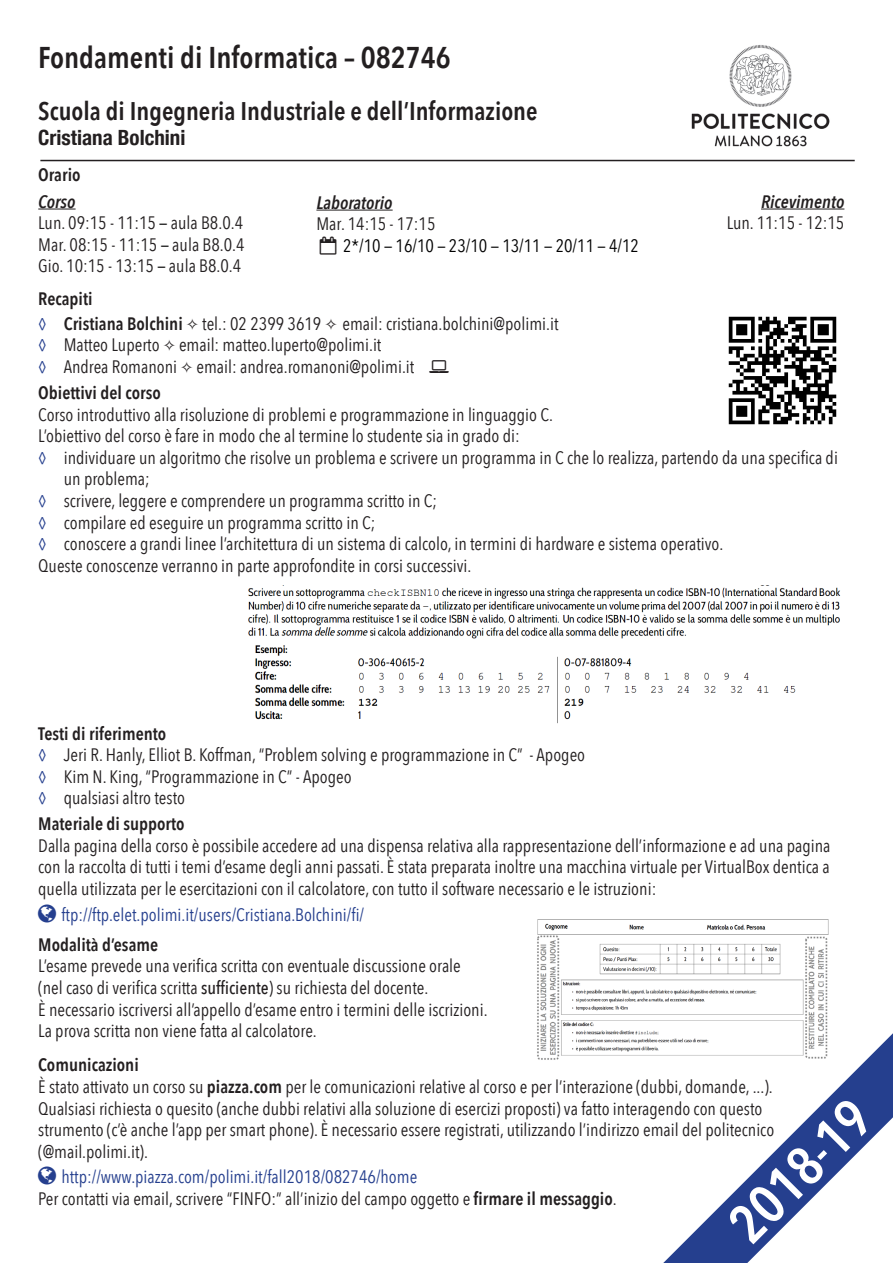
<style>
.page{position:relative;width:893px;height:1263px;background:#fff}
.page>*{position:absolute;margin:0;border:0;box-sizing:border-box;transform-origin:0 0}
.SectionTitle{font:600 54px "Avenir Next Condensed";color:#fff}
.t1{font:600 30px "Avenir Next Condensed";color:#231f20}
.t2{font:600 25.5px "Avenir Next Condensed";color:#231f20}
.TheProf{font:700 condensed 21px "Helvetica Neue";color:#231f20}
.Testo{font:18px/21.6px "Avenir Next Condensed";color:#231f20}
.TestoLast{font:18px "Avenir Next Condensed";color:#231f20}
.SectionTitle-2{font:600 18px "Avenir Next Condensed";color:#231f20}
.Orario{font:18px "Avenir Next Condensed";color:#231f20}
.TestoLast-2{font:18px "Avenir Next Condensed";color:#253f8e}
.url{font:18px "Avenir Next Condensed";color:#253f8e}
.Testo-2{font:18px "Avenir Next Condensed";color:#000}
.SubsectionTitle{font:italic 600 18px "Avenir Next Condensed";color:#231f20}
.Testo-3{font:600 18px "Avenir Next Condensed";color:#231f20}
.s1{color:#000}
.s2{color:#231f20}
.s3{font-family:"Myriad Pro";font-stretch:condensed;color:#253f8e}
.s4{font-weight:600}
.s5{font-family:"Menlo";font-size:21px}
.s6{font-weight:500}
</style>
<div class="page">
<img style="left:728px;top:316px;width:109px;height:109px">
<hr style="left:38px;top:209px;width:38px;height:1px;background:#231f20">
<hr style="left:316px;top:210px;width:77px;height:1px;background:#231f20">
<hr style="left:761px;top:209px;width:83px;height:1px;background:#231f20">
<img style="left:666px;top:45px;width:189px;height:117px">
<hr style="left:40px;top:160px;width:815px;height:1px;background:#231f20">
<svg style="left:663px;top:1033px;width:230px;height:230px"></svg>
<img style="left:537px;top:919px;width:296px;height:144px">
<img style="left:248px;top:585px;width:593px;height:138px">
<p class="t1" style="left:38px;top:32px;width:414px">Fondamenti di Informatica – 082746</p>
<p class="t2" style="left:38px;top:89px;width:501px">Scuola di Ingegneria Industriale e dell’Informazione</p>
<p class="TheProf" style="left:38px;top:120px;width:149px">Cristiana Bolchini</p>
<p class="SectionTitle-2" style="left:38px;top:160px;width:44px">Orario</p>
<p class="SubsectionTitle" style="left:38px;top:190px;width:39px">Corso</p>
<p class="Orario" style="left:38px;top:208px;width:206px">Lun. 09:15 - 11:15 <span class="s1">—</span> aula B8.0.4</p>
<p class="Orario" style="left:38px;top:229px;width:208px">Mar. 08:15 - 11:15 <span class="s1">—</span> aula B8.0.4</p>
<p class="Orario" style="left:38px;top:251px;width:204px">Gio. 10:15 - 13:15 <span class="s1">—</span> aula B8.0.4</p>
<p class="SubsectionTitle" style="left:316px;top:191px;width:78px">Laboratorio</p>
<p class="Testo" style="left:316px;top:212px;width:121px">Mar. 14:15 - 17:15</p>
<p class="Testo-2" style="left:320px;top:230px;width:321px"><span class="s2">✓</span> 2*/10 — 16/10 — 23/10 — 13/11 — 20/11 — 4/12</p>
<p class="SubsectionTitle" style="left:761px;top:190px;width:85px">Ricevimento</p>
<p class="Testo" style="left:727px;top:211px;width:119px">Lun. 11:15 - 12:15</p>
<p class="SectionTitle-2" style="left:38px;top:283px;width:56px">Recapiti</p>
<p class="Testo" style="left:38px;top:312px;width:522px"><span class="s3">◊</span> <span class="s4">Cristiana Bolchini</span> <span class="s5">✧</span> tel.: 02 2399 3619 <span class="s5">✧</span> email: cristiana.bolchini@polimi.it</p>
<p class="Testo" style="left:38px;top:333px;width:345px"><span class="s3">◊</span> Matteo Luperto <span class="s5">✧</span> email: matteo.luperto@polimi.it</p>
<p class="Testo" style="left:38px;top:355px;width:378px"><span class="s3">◊</span> Andrea Romanoni <span class="s5">✧</span> email: andrea.romanoni@polimi.it</p>
<p class="SectionTitle-2" style="left:38px;top:377px;width:124px">Obiettivi del corso</p>
<p class="Testo" style="left:38px;top:403px;width:516px">Corso introduttivo alla risoluzione di problemi e programmazione in linguaggio C.</p>
<p class="Testo" style="left:38px;top:424px;width:483px">L’obiettivo del corso è fare in modo che al termine lo studente sia in grado di:</p>
<p class="Testo" style="left:64px;top:446px;width:776px;text-indent:-26px"><span class="s3">◊</span> individuare un algoritmo che risolve un problema e scrivere un programma in C che lo realizza, partendo da una specifica di un problema;</p>
<p class="Testo" style="left:38px;top:489px;width:400px"><span class="s3">◊</span> scrivere, leggere e comprendere un programma scritto in C;</p>
<p class="Testo" style="left:38px;top:511px;width:339px"><span class="s3">◊</span> compilare ed eseguire un programma scritto in C;</p>
<p class="Testo" style="left:38px;top:532px;width:686px"><span class="s3">◊</span> conoscere a grandi linee l’architettura di un sistema di calcolo, in termini di hardware e sistema operativo.</p>
<p class="TestoLast" style="left:38px;top:550px;width:435px">Queste conoscenze verranno in parte approfondite in corsi successivi.</p>
<p class="SectionTitle-2" style="left:38px;top:718px;width:130px">Testi di riferimento</p>
<p class="Testo" style="left:38px;top:743px;width:548px"><span class="s3">◊</span> Jeri R. Hanly, Elliot B. Koffman, “Problem solving e programmazione in C” - Apogeo</p>
<p class="Testo" style="left:38px;top:765px;width:315px"><span class="s3">◊</span> Kim N. King, “Programmazione in C” - Apogeo</p>
<p class="Testo" style="left:38px;top:786px;width:148px"><span class="s3">◊</span> qualsiasi altro testo</p>
<p class="SectionTitle-2" style="left:38px;top:808px;width:148px">Materiale di supporto</p>
<p class="Testo" style="left:38px;top:834px;width:794px;text-align:justify">Dalla pagina della corso è possibile accedere ad una dispensa relativa alla rappresentazione dell’informazione e ad una pagina con la raccolta di tutti i temi d’esame degli anni passati. È stata preparata inoltre una macchina virtuale per VirtualBox dentica a quella utilizzata per le esercitazioni con il calcolatore, con tutto il software necessario e le istruzioni:</p>
<p class="TestoLast-2" style="left:62px;top:899px;width:304px">ftp://ftp.elet.polimi.it/users/Cristiana.Bolchini/fi/</p>
<p class="Testo-3" style="left:38px;top:929px;width:121px">Modalità d’esame</p>
<p class="Testo" style="left:38px;top:954px;width:424px">L’esame prevede una verifica scritta con eventuale discussione orale (nel caso di verifica scritta <span class="s6">sufficiente</span>) su richiesta del docente.</p>
<p class="Testo" style="left:38px;top:997px;width:451px">È necessario iscriversi all’appello d’esame entro i termini delle iscrizioni.</p>
<p class="TestoLast" style="left:38px;top:1015px;width:280px">La prova scritta non viene fatta al calcolatore.</p>
<p class="SectionTitle-2" style="left:38px;top:1049px;width:102px">Comunicazioni</p>
<p class="Testo" style="left:38px;top:1075px;width:737px">È stato attivato un corso su <span class="s4">piazza.com</span> per le comunicazioni relative al corso e per l’interazione (dubbi, domande, ...).<br>Qualsiasi richiesta o quesito (anche dubbi relativi alla soluzione di esercizi proposti) va fatto interagendo con questo strumento (c’è anche l’app per smart phone). È necessario essere registrati, utilizzando l’indirizzo email del politecnico (@mail.polimi.it).</p>
<p class="url" style="left:62px;top:1162px;width:357px">http://www.piazza.com/polimi.it/fall2018/082746/home</p>
<p class="Testo" style="left:38px;top:1187px;width:580px">Per contatti via email, scrivere “FINFO:” all’inizio del campo oggetto e <span class="s4">firmare il messaggio</span>.</p>
<p class="SectionTitle" style="left:705px;top:1200px;width:176px;rotate:-45deg">2018-19</p>
</div>
